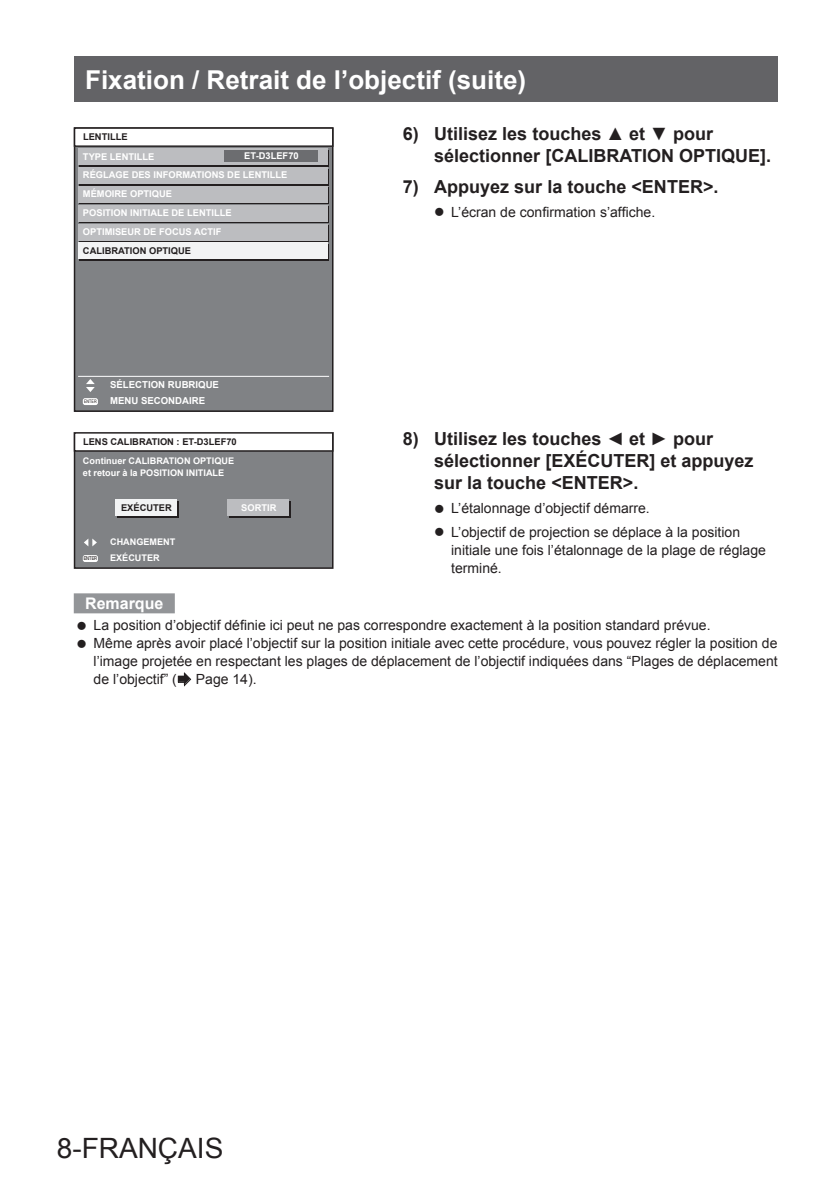
<style>
.page{position:relative;width:840px;height:1191px;background:#fff}
.page>*{position:absolute;margin:0;border:0;box-sizing:border-box;transform-origin:0 0}
.t1{font:28px "Arial";color:#231f20}
.t2{font:700 26px "Arial";color:#fff}
.t3{font:700 18px/22px "Arial";color:#231f20}
.t4{font:700 16px "Arial";color:#fff}
.t5{font:14px/18px "Arial";color:#231f20}
.t6{font:700 9.6px "Arial";color:#fff}
.t7{font:700 9.4px/19px "Arial";color:#fff}
.t8{font:700 9.4px "Arial";color:#231f20}
.t9{font:700 9.2px/12px "Arial";color:#fff}
.t10{font:4.8px "Arial";color:#231f20;scale:.79 1}
.t11{font:500 4.8px "Shin Go Pro";color:#231f20;scale:.79 1}
</style>
<div class="page">
<div style="left:74px;top:57px;width:703px;height:45px;background:#636366"></div>
<div style="left:74px;top:593px;width:101px;height:20px;background:#939598"></div>
<div style="left:74px;top:128px;width:258px;height:283px;background:#808285"></div>
<div style="left:74px;top:127px;width:259px;height:285px;border:2px solid #231f20"></div>
<svg style="left:86px;top:379px;width:9px;height:13px"></svg>
<hr style="left:78px;top:376px;width:251px;height:1px;background:#fff">
<div style="left:83px;top:398px;width:15px;height:7px;background:#fff;border-radius:2px"></div>
<div style="left:74px;top:128px;width:258px;height:18px;background:#fff"></div>
<div style="left:74px;top:127px;width:259px;height:20px;border:2px solid #231f20"></div>
<div style="left:80px;top:150px;width:249px;height:16px;background:#bcbdc0"></div>
<div style="left:78px;top:148px;width:249px;height:17px;background:#bcbdc0"></div>
<div style="left:224px;top:150px;width:94px;height:12px;background:#6c6d70"></div>
<div style="left:80px;top:169px;width:249px;height:16px;background:#bcbdc0"></div>
<div style="left:78px;top:167px;width:249px;height:17px;background:#bcbdc0"></div>
<div style="left:80px;top:188px;width:249px;height:16px;background:#bcbdc0"></div>
<div style="left:78px;top:186px;width:249px;height:16px;background:#bcbdc0"></div>
<div style="left:80px;top:206px;width:249px;height:17px;background:#bcbdc0"></div>
<div style="left:78px;top:205px;width:249px;height:16px;background:#bcbdc0"></div>
<div style="left:80px;top:225px;width:249px;height:17px;background:#bcbdc0"></div>
<div style="left:78px;top:224px;width:249px;height:16px;background:#bcbdc0"></div>
<div style="left:80px;top:244px;width:249px;height:17px;background:#231f20"></div>
<div style="left:78px;top:243px;width:249px;height:16px;background:#f2f3f4"></div>
<div style="left:74px;top:433px;width:258px;height:135px;background:#808285"></div>
<div style="left:74px;top:432px;width:259px;height:137px;border:2px solid #231f20"></div>
<div style="left:74px;top:433px;width:258px;height:18px;background:#fff"></div>
<div style="left:74px;top:432px;width:259px;height:20px;border:2px solid #231f20"></div>
<div style="left:116px;top:501px;width:62px;height:17px;background:#231f20"></div>
<div style="left:115px;top:499px;width:62px;height:17px;background:#f2f3f4"></div>
<div style="left:83px;top:555px;width:15px;height:7px;background:#fff;border-radius:2px"></div>
<svg style="left:84px;top:538px;width:13px;height:8px"></svg>
<div style="left:229px;top:501px;width:62px;height:17px;background:#231f20"></div>
<div style="left:227px;top:499px;width:62px;height:17px;background:#bcbdc0"></div>
<h2 class="t2" style="left:85px;top:62px;width:442px">Fixation / Retrait de l’objectif (suite)</h2>
<p class="t8" style="left:83px;top:131px;width:46px">LENTILLE</p>
<p class="t7" style="left:83px;top:147px;width:73px">TYPE LENTILLE</p>
<p class="t7" style="left:83px;top:147px;width:217px;text-indent:161px">ET-D3LEF70<br>RÉGLAGE DES INFORMATIONS DE LENTILLE<br>MÉMOIRE OPTIQUE<br>POSITION INITIALE DE LENTILLE<br>OPTIMISEUR DE FOCUS ACTIF</p>
<p class="t8" style="left:83px;top:244px;width:109px">CALIBRATION OPTIQUE</p>
<p class="t10" style="left:84px;top:398px;width:17px">ENTER</p>
<p class="t6" style="left:110px;top:378px;width:110px">SÉLECTION RUBRIQUE</p>
<p class="t6" style="left:110px;top:395px;width:96px">MENU SECONDAIRE</p>
<p class="t8" style="left:83px;top:435px;width:155px">LENS CALIBRATION : ET-D3LEF70</p>
<p class="t9" style="left:83px;top:455px;width:152px">Continuer CALIBRATION OPTIQUE et retour à la POSITION INITIALE</p>
<p class="t11" style="left:84px;top:554px;width:19px">ENTER</p>
<p class="t8" style="left:121px;top:501px;width:52px">EXÉCUTER</p>
<p class="t9" style="left:110px;top:536px;width:67px">CHANGEMENT</p>
<p class="t9" style="left:110px;top:552px;width:51px">EXÉCUTER</p>
<p class="t7" style="left:241px;top:498px;width:37px">SORTIR</p>
<p class="t3" style="left:434px;top:123px;width:338px;text-indent:-31px">6) Utilisez les touches ▲ et ▼ pour sélectionner [CALIBRATION OPTIQUE].</p>
<p class="t3" style="left:403px;top:176px;width:317px">7) Appuyez sur la touche &lt;ENTER&gt;.</p>
<p class="t5" style="left:451px;top:203px;width:205px">L’écran de confirmation s’affiche.</p>
<p class="t3" style="left:434px;top:428px;width:321px;text-indent:-31px">8) Utilisez les touches ◄ et ► pour sélectionner [EXÉCUTER] et appuyez sur la touche &lt;ENTER&gt;.</p>
<p class="t5" style="left:451px;top:496px;width:290px;line-height:23.6px">L’étalonnage d’objectif démarre.<br>L’objectif de projection se déplace à la position</p>
<p class="t5" style="left:451px;top:541px;width:316px">initiale une fois l’étalonnage de la plage de réglage terminé.</p>
<p class="t4" style="left:85px;top:593px;width:80px">Remarque</p>
<p class="t5" style="left:94px;top:616px;width:685px">La position d’objectif définie ici peut ne pas correspondre exactement à la position standard prévue.<br>Même après avoir placé l’objectif sur la position initiale avec cette procédure, vous pouvez régler la position de l’image projetée en respectant les plages de déplacement de l’objectif indiquées dans “Plages de déplacement de l’objectif” (</p>
<p class="t5" style="left:196px;top:670px;width:62px">Page 14).</p>
<h1 class="t1" style="left:57px;top:1129px;width:168px">8-FRANÇAIS</h1>
</div>
